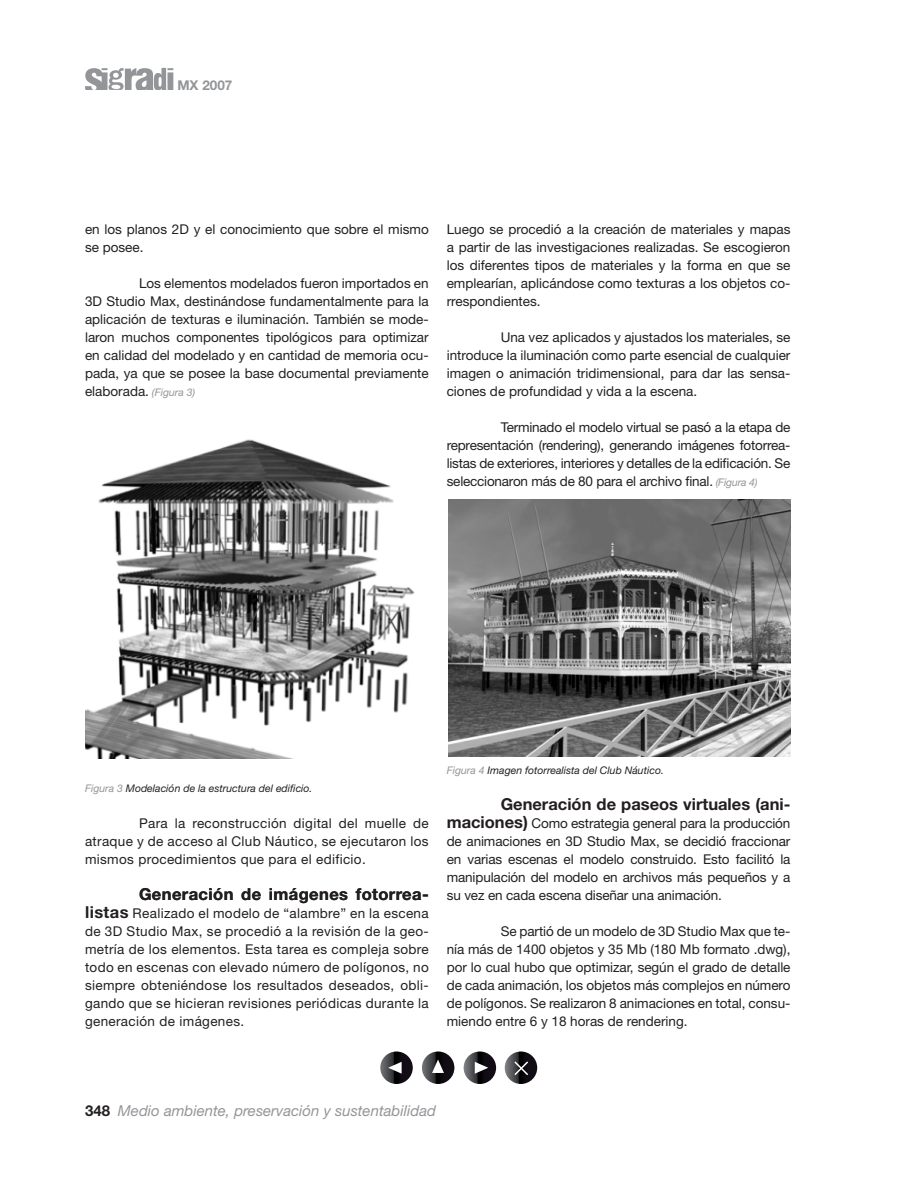
<style>
.page{position:relative;width:918px;height:1188px;background:#fff}
.page>*{position:absolute;margin:0;border:0;box-sizing:border-box;transform-origin:0 0}
.t1{font:700 16.5px "Helvetica Neue";color:#231f20}
.t2{font:700 16.5px "Helvetica Neue";letter-spacing:.025em;color:#231f20}
.t3{font:italic 15px "Helvetica Neue";color:#939598}
.t4{font:700 15px "Helvetica Neue";color:#231f20}
.t5{font:13.5px/18px "Helvetica Neue";color:#231f20;text-align:justify}
.t6{font:700 13.5px "Helvetica Neue";color:#939598}
.t7{font:italic 10.5px "Helvetica Neue";color:#231f20}
.s1{font-style:italic;font-size:10.5px;color:#939598}
.s2{color:#939598}
.s3{font-weight:700;font-size:16.5px}
</style>
<div class="page">
<svg style="left:85px;top:68px;width:88px;height:22px"></svg>
<img style="left:85px;top:439px;width:330px;height:319px">
<img style="left:449px;top:500px;width:341px;height:256px">
<svg style="left:380px;top:1052px;width:33px;height:32px"></svg>
<svg style="left:388px;top:1062px;width:14px;height:12px"></svg>
<svg style="left:422px;top:1052px;width:32px;height:32px"></svg>
<svg style="left:432px;top:1059px;width:12px;height:14px"></svg>
<svg style="left:464px;top:1052px;width:32px;height:32px"></svg>
<svg style="left:475px;top:1062px;width:13px;height:12px"></svg>
<svg style="left:505px;top:1052px;width:32px;height:32px"></svg>
<svg style="left:513px;top:1060px;width:17px;height:17px"></svg>
<p class="t6" style="left:177px;top:80px;width:57px">MX 2007</p>
<p class="t5" style="left:85px;top:222px;width:345px">en los planos 2D y el conocimiento que sobre el mismo se posee.</p>
<p class="t5" style="left:85px;top:276px;width:345px;text-indent:54px">Los elementos modelados fueron importados en 3D Studio Max, destinándose fundamentalmente para la aplicación de texturas e iluminación. También se mode&shy;laron muchos componentes tipológicos para optimizar en calidad del modelado y en cantidad de memoria ocu&shy;pada, ya que se posee la base documental previamente elaborada. <span class="s1">(Figura 3)</span></p>
<p class="t5" style="left:447px;top:222px;width:345px">Luego se procedió a la creación de materiales y mapas a partir de las investigaciones realizadas. Se escogieron los diferentes tipos de materiales y la forma en que se emplearían, aplicándose como texturas a los objetos co&shy;rrespondientes.</p>
<p class="t5" style="left:447px;top:330px;width:345px;text-indent:54px">Una vez aplicados y ajustados los materiales, se introduce la iluminación como parte esencial de cualquier imagen o animación tridimensional, para dar las sensa&shy;ciones de profundidad y vida a la escena.</p>
<p class="t5" style="left:447px;top:420px;width:345px;text-indent:54px">Terminado el modelo virtual se pasó a la etapa de representación (rendering), generando imágenes fotorrea&shy;listas de exteriores, interiores y detalles de la edificación. Se seleccionaron más de 80 para el archivo final. <span class="s1">(Figura 4)</span></p>
<p class="t7" style="left:85px;top:785px;width:229px"><span class="s2">Figura 3</span> Modelación de la estructura del edificio.</p>
<p class="t5" style="left:85px;top:816px;width:345px;text-indent:54px">Para la reconstrucción digital del muelle de atraque y de acceso al Club Náutico, se ejecutaron los mismos procedimientos que para el edificio.</p>
<p class="t2" style="left:139px;top:888px;width:291px">Generación de imágenes fotorrea-</p>
<p class="t5" style="left:85px;top:906px;width:345px"><span class="s3">listas</span> Realizado el modelo de “alambre” en la escena de 3D Studio Max, se procedió a la revisión de la geo&shy;metría de los elementos. Esta tarea es compleja sobre todo en escenas con elevado número de polígonos, no siempre obteniéndose los resultados deseados, obli&shy;gando que se hicieran revisiones periódicas durante la generación de imágenes.</p>
<p class="t7" style="left:447px;top:767px;width:219px"><span class="s2">Figura 4</span> Imagen fotorrealista del Club Náutico.</p>
<p class="t1" style="left:501px;top:798px;width:291px">Generación de paseos virtuales (ani-</p>
<p class="t5" style="left:447px;top:816px;width:345px"><span class="s3">maciones)</span> Como estrategia general para la producción de animaciones en 3D Studio Max, se decidió fraccionar en varias escenas el modelo construido. Esto facilitó la manipulación del modelo en archivos más pequeños y a su vez en cada escena diseñar una animación.</p>
<p class="t5" style="left:447px;top:924px;width:345px;text-indent:54px">Se partió de un modelo de 3D Studio Max que te&shy;nía más de 1400 objetos y 35 Mb (180 Mb formato .dwg), por lo cual hubo que optimizar, según el grado de detalle de cada animación, los objetos más complejos en número de polígonos. Se realizaron 8 animaciones en total, consu&shy;miendo entre 6 y 18 horas de rendering.</p>
<p class="t4" style="left:85px;top:1105px;width:27px">348</p>
<p class="t3" style="left:118px;top:1105px;width:320px">Medio ambiente, preservación y sustentabilidad</p>
</div>
